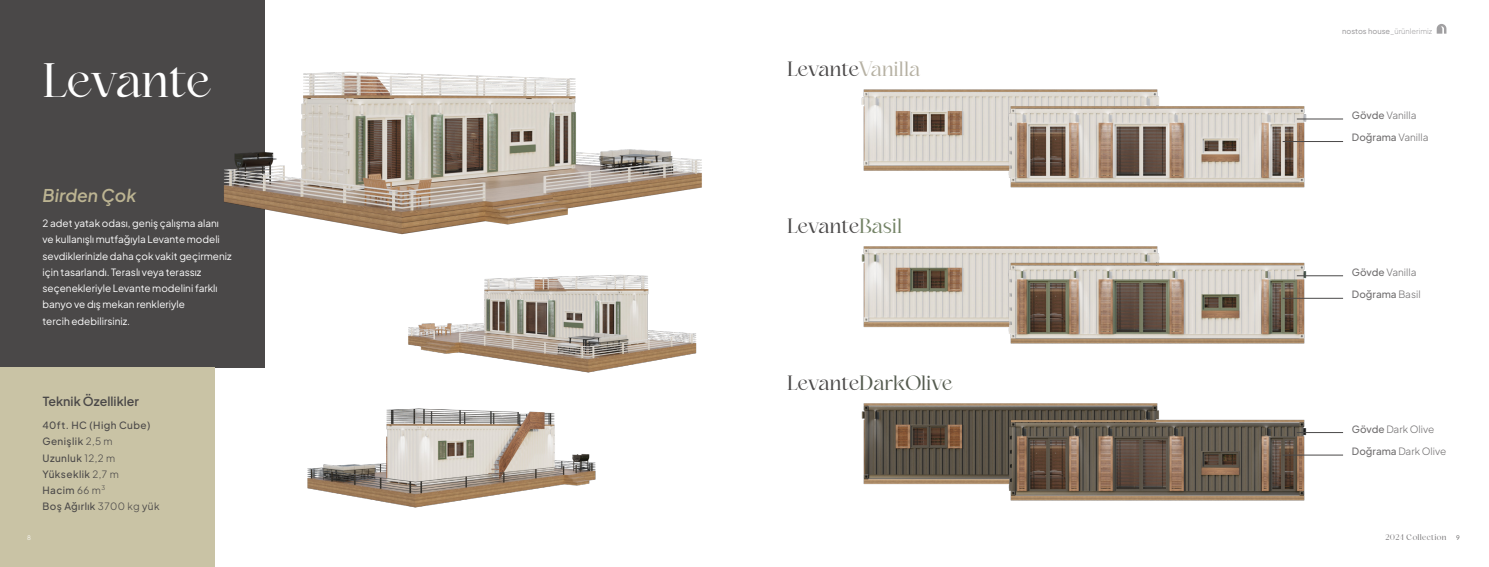
<style>
.page{position:relative;width:1489px;height:567px;background:#fff}
.page>*{position:absolute;margin:0;border:0;box-sizing:border-box;transform-origin:0 0}
.t1{font:43.75px "Kaftan Serif Trial";letter-spacing:-.005em;color:#fff}
.t2{font:18.75px "Kaftan Serif Trial";color:#4a4848}
.t3{font:18.75px "Kaftan Serif Trial";color:#555c50}
.t4{font:italic 600 17.5px "Plus Jakarta Sans";color:#bcb492}
.t5{font:600 12.5px "Plus Jakarta Sans";color:#4a4848}
.t6{font:10px/16.2px "Plus Jakarta Sans";color:#fff}
.t7{font:500 10px "Plus Jakarta Sans";letter-spacing:.04em;color:#4a4848}
.t8{font:300 10px "Plus Jakarta Sans";color:#706e6f}
.t9{font:500 10px "Plus Jakarta Sans";color:#706e6f}
.t10{font:300 7.5px "Plus Jakarta Sans";color:#a1a0a2}
.t11{font:7.5px "Kaftan Serif Trial";letter-spacing:.04em;color:#787678}
.t12{font:300 6.25px "Plus Jakarta Sans";color:#4a4848}
.t13{font:300 6.25px "Plus Jakarta Sans";color:#fff}
.s1{font-weight:300}
.s2{font-weight:400}
.s3{color:#b6b1a3}
.s4{color:#748366}
.s5{color:#4a4848}
.s6{font-weight:500}
</style>
<div class="page">
<img style="left:861px;top:403px;width:119px;height:82px">
<img style="left:980px;top:403px;width:354px;height:98px">
<hr style="left:1296px;top:432px;width:46px;height:1px;background:#4a4848">
<hr style="left:1282px;top:455px;width:60px;height:1px;background:#4a4848">
<img style="left:861px;top:89px;width:119px;height:82px">
<img style="left:980px;top:89px;width:354px;height:99px">
<hr style="left:1296px;top:119px;width:46px;height:1px;background:#4a4848">
<hr style="left:1282px;top:141px;width:60px;height:1px;background:#4a4848">
<img style="left:861px;top:246px;width:119px;height:82px">
<img style="left:980px;top:246px;width:354px;height:98px">
<hr style="left:1296px;top:275px;width:46px;height:1px;background:#4a4848">
<hr style="left:1282px;top:298px;width:60px;height:1px;background:#4a4848">
<div style="left:0;top:0;width:264px;height:368px;background:#4a4848"></div>
<div style="left:0;top:368px;width:214px;height:199px;background:#c9c3a5"></div>
<img style="left:224px;top:47px;width:478px;height:215px">
<img style="left:379px;top:194px;width:323px;height:176px">
<img style="left:307px;top:328px;width:300px;height:180px">
<svg style="left:1436px;top:24px;width:10px;height:10px"></svg>
<p class="t1" style="left:43px;top:53px;width:170px">Levante</p>
<p class="t4" style="left:43px;top:180px;width:95px">Birden Çok</p>
<p class="t6" style="left:43px;top:214px;width:190px">2 adet yatak odası, geniş çalışma alanı ve kullanışlı mutfağıyla Levante modeli sevdiklerinizle daha çok vakit geçirmeniz için tasarlandı. Teraslı veya terassız seçenekleriyle Levante modelini farklı banyo ve dış mekan renkleriyle</p>
<p class="t6" style="left:43px;top:312px;width:89px">tercih edebilirsiniz.</p>
<p class="t13" style="left:27px;top:532px;width:5px">8</p>
<p class="t5" style="left:43px;top:391px;width:98px">Teknik Özellikler</p>
<p class="t7" style="left:43px;top:417px;width:109px">40ft. HC (High Cube)</p>
<p class="t7" style="left:43px;top:433px;width:72px">Genişlik <span class="s1">2,5 m</span></p>
<p class="t7" style="left:43px;top:449px;width:74px">Uzunluk <span class="s1">12,2 m</span></p>
<p class="t7" style="left:43px;top:466px;width:78px">Yükseklik <span class="s1">2,7 m</span></p>
<p class="t7" style="left:43px;top:482px;width:64px">Hacim <span class="s1">66 m</span><sup>3</sup></p>
<p class="t7" style="left:43px;top:498px;width:118px">Boş Ağırlık <span class="s1">3700 kg</span> <span class="s2">yük</span></p>
<p class="t2" style="left:787px;top:57px;width:134px">Levante<span class="s3">Vanilla</span></p>
<p class="t2" style="left:787px;top:214px;width:117px">Levante<span class="s4">Basil</span></p>
<p class="t3" style="left:787px;top:371px;width:167px"><span class="s5">Levante</span>DarkOlive</p>
<p class="t10" style="left:1341px;top:25px;width:92px"><span class="s6">nostos house</span>_ürünlerimiz</p>
<p class="t8" style="left:1351px;top:108px;width:66px"><span class="s6">Gövde</span> Vanilla</p>
<p class="t9" style="left:1351px;top:129px;width:78px">Doğrama <span class="s1">Vanilla</span></p>
<p class="t8" style="left:1351px;top:264px;width:66px"><span class="s6">Gövde</span> Vanilla</p>
<p class="t9" style="left:1351px;top:286px;width:70px">Doğrama <span class="s1">Basil</span></p>
<p class="t8" style="left:1351px;top:421px;width:84px"><span class="s6">Gövde</span> Dark Olive</p>
<p class="t8" style="left:1351px;top:443px;width:96px"><span class="s6">Doğrama</span> Dark Olive</p>
<p class="t11" style="left:1385px;top:532px;width:62px">2024 Collection</p>
<p class="t12" style="left:1455px;top:532px;width:5px">9</p>
</div>
